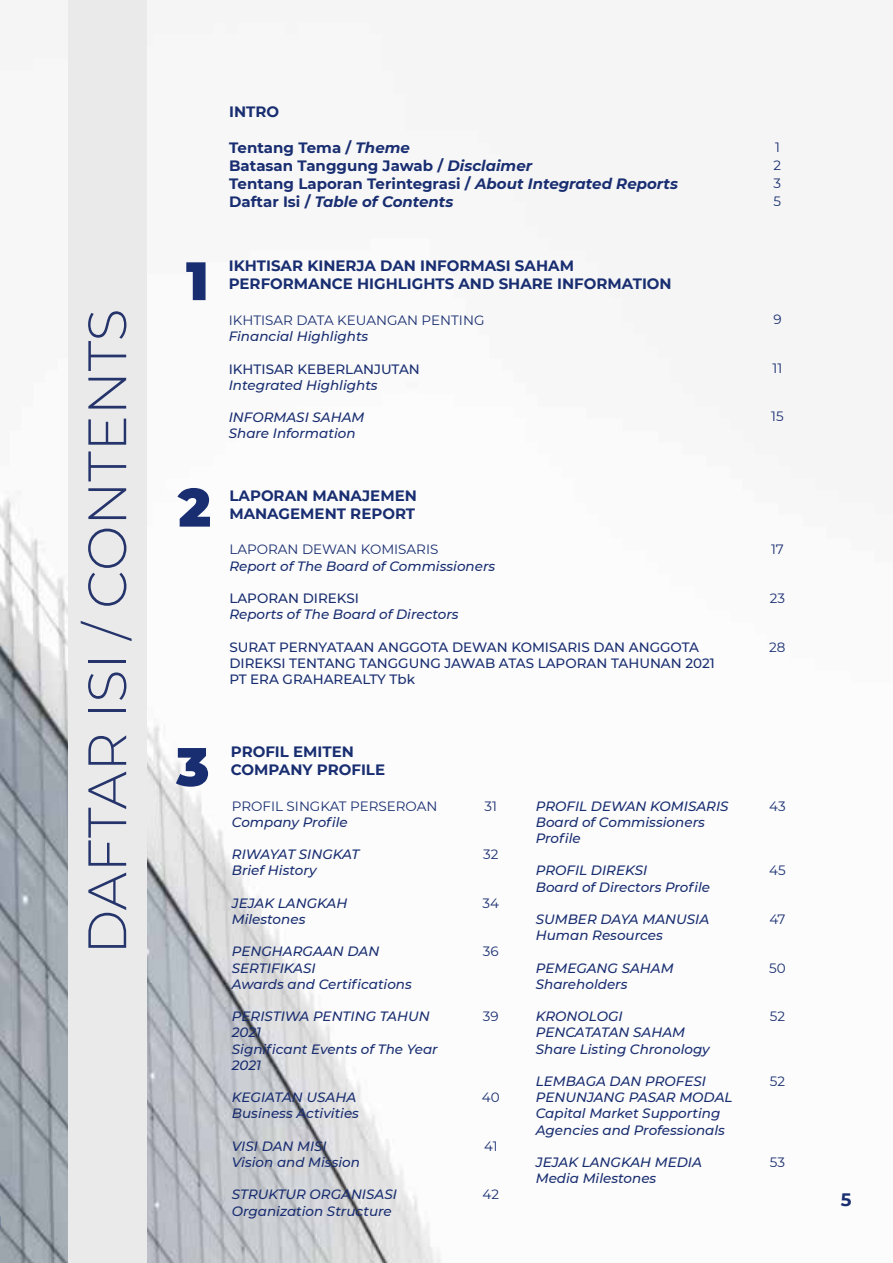
<style>
.page{position:relative;width:893px;height:1263px;background:#fff}
.page>*{position:absolute;margin:0;border:0;box-sizing:border-box;transform-origin:0 0}
.t1{font:300 54px "Montserrat";color:#25346b}
.t2{font:900 54px "Montserrat";color:#192e71}
.t3{font:700 18px "Montserrat";color:#192e71}
.t4{font:700 15px/18px "Montserrat";color:#192e71}
.t5{font:italic 500 13.5px/16.2px "Montserrat";color:#192e71}
.t6{font:500 13.5px/16.2px "Montserrat";color:#192e71}
.t7{font:13.5px/18px "Montserrat";color:#192e71;text-align:justify}
.s1{font-style:italic}
</style>
<div class="page">
<img style="left:1px;top:491px;width:440px;height:771px">
<div style="left:68px;top:0;width:79px;height:1262px;background:#eaeaea"></div>
<svg style="left:0;top:1216px;width:1px;height:15px"></svg>
<h1 class="t1" style="left:70px;top:954px;width:647px;rotate:-90deg">DAFTAR ISI / CONTENTS</h1>
<p class="t4" style="left:229px;top:102px;width:51px">INTRO</p>
<p class="t4" style="left:229px;top:138px;width:450px">Tentang Tema / <span class="s1">Theme<br></span>Batasan Tanggung Jawab / <span class="s1">Disclaimer<br></span>Tentang Laporan Terintegrasi / <span class="s1">About Integrated Reports </span>Daftar Isi / <span class="s1">Table of Contents</span></p>
<h1 class="t2" style="left:186px;top:240px;width:24px">1</h1>
<p class="t4" style="left:229px;top:256px;width:444px">IKHTISAR KINERJA DAN INFORMASI SAHAM<br>PERFORMANCE HIGHLIGHTS AND SHARE INFORMATION</p>
<p class="t7" style="left:229px;top:311px;width:257px">IKHTISAR DATA KEUANGAN PENTING</p>
<p class="t5" style="left:229px;top:328px;width:141px">Financial Highlights</p>
<p class="t6" style="left:229px;top:360px;width:193px">IKHTISAR KEBERLANJUTAN</p>
<p class="t5" style="left:229px;top:376px;width:150px">Integrated Highlights</p>
<p class="t5" style="left:229px;top:409px;width:137px">INFORMASI SAHAM<br>Share Information</p>
<h1 class="t2" style="left:178px;top:467px;width:34px">2</h1>
<p class="t4" style="left:229px;top:485px;width:189px">LAPORAN MANAJEMEN<br>MANAGEMENT REPORT</p>
<p class="t7" style="left:229px;top:540px;width:211px">LAPORAN DEWAN KOMISARIS</p>
<p class="t5" style="left:229px;top:557px;width:267px">Report of The Board of Commissioners</p>
<p class="t6" style="left:229px;top:589px;width:131px">LAPORAN DIREKSI</p>
<p class="t5" style="left:229px;top:606px;width:231px">Reports of The Board of Directors</p>
<p class="t6" style="left:229px;top:638px;width:487px">SURAT PERNYATAAN ANGGOTA DEWAN KOMISARIS DAN ANGGOTA<br>DIREKSI TENTANG TANGGUNG JAWAB ATAS LAPORAN TAHUNAN 2021<br>PT ERA GRAHAREALTY Tbk</p>
<h1 class="t2" style="left:176px;top:726px;width:35px">3</h1>
<p class="t4" style="left:231px;top:741px;width:156px">PROFIL EMITEN<br>COMPANY PROFILE</p>
<p class="t7" style="left:232px;top:796px;width:207px">PROFIL SINGKAT PERSEROAN</p>
<p class="t5" style="left:232px;top:813px;width:118px">Company Profile</p>
<p class="t5" style="left:232px;top:846px;width:129px">RIWAYAT SINGKAT<br>Brief History</p>
<p class="t5" style="left:232px;top:894px;width:117px">JEJAK LANGKAH<br>Milestones</p>
<p class="t5" style="left:232px;top:943px;width:182px">PENGHARGAAN DAN<br>SERTIFIKASI<br>Awards and Certifications</p>
<p class="t5" style="left:232px;top:1008px;width:207px">PERISTIWA PENTING TAHUN<br>2021<br>Significant Events of The Year<br>2021</p>
<p class="t5" style="left:232px;top:1089px;width:129px">KEGIATAN USAHA<br>Business Activities</p>
<p class="t5" style="left:232px;top:1137px;width:130px">VISI DAN MISI<br>Vision and Mission</p>
<p class="t5" style="left:232px;top:1186px;width:167px">STRUKTUR ORGANISASI<br>Organization Structure</p>
<p class="t7" style="left:485px;top:796px;width:14px">31</p>
<p class="t7" style="left:483px;top:845px;width:17px">32</p>
<p class="t7" style="left:482px;top:893px;width:18px">34</p>
<p class="t7" style="left:483px;top:942px;width:17px">36</p>
<p class="t7" style="left:483px;top:1007px;width:17px">39</p>
<p class="t7" style="left:482px;top:1088px;width:19px">40</p>
<p class="t7" style="left:484px;top:1136px;width:15px">41</p>
<p class="t7" style="left:482px;top:1185px;width:18px">42</p>
<p class="t5" style="left:536px;top:797px;width:194px">PROFIL DEWAN KOMISARIS<br>Board of Commissioners<br>Profile</p>
<p class="t5" style="left:536px;top:862px;width:176px">PROFIL DIREKSI<br>Board of Directors Profile</p>
<p class="t5" style="left:536px;top:910px;width:175px">SUMBER DAYA MANUSIA<br>Human Resources</p>
<p class="t5" style="left:536px;top:959px;width:139px">PEMEGANG SAHAM<br>Shareholders</p>
<p class="t5" style="left:536px;top:1008px;width:176px">KRONOLOGI<br>PENCATATAN SAHAM<br>Share Listing Chronology</p>
<p class="t5" style="left:536px;top:1072px;width:198px">LEMBAGA DAN PROFESI<br>PENUNJANG PASAR MODAL<br>Capital Market Supporting<br>Agencies and Professionals</p>
<p class="t5" style="left:536px;top:1153px;width:168px">JEJAK LANGKAH MEDIA<br>Media Milestones</p>
<p class="t7" style="left:774px;top:138px;width:9px">1<br>2<br>3<br>5</p>
<p class="t7" style="left:773px;top:310px;width:10px">9</p>
<p class="t7" style="left:773px;top:358px;width:11px">11</p>
<p class="t7" style="left:771px;top:407px;width:14px">15</p>
<p class="t7" style="left:771px;top:540px;width:14px">17</p>
<p class="t7" style="left:770px;top:589px;width:17px">23</p>
<p class="t7" style="left:769px;top:637px;width:18px">28</p>
<p class="t7" style="left:769px;top:796px;width:18px">43</p>
<p class="t7" style="left:769px;top:861px;width:18px">45</p>
<p class="t7" style="left:769px;top:910px;width:18px">47</p>
<p class="t7" style="left:769px;top:958px;width:18px">50</p>
<p class="t7" style="left:770px;top:1007px;width:17px">52</p>
<p class="t7" style="left:770px;top:1072px;width:17px">52</p>
<p class="t7" style="left:770px;top:1153px;width:17px">53</p>
<h2 class="t3" style="left:841px;top:1176px;width:12px">5</h2>
<h2 class="t3" style="left:841px;top:1186px;width:12px">5</h2>
</div>
